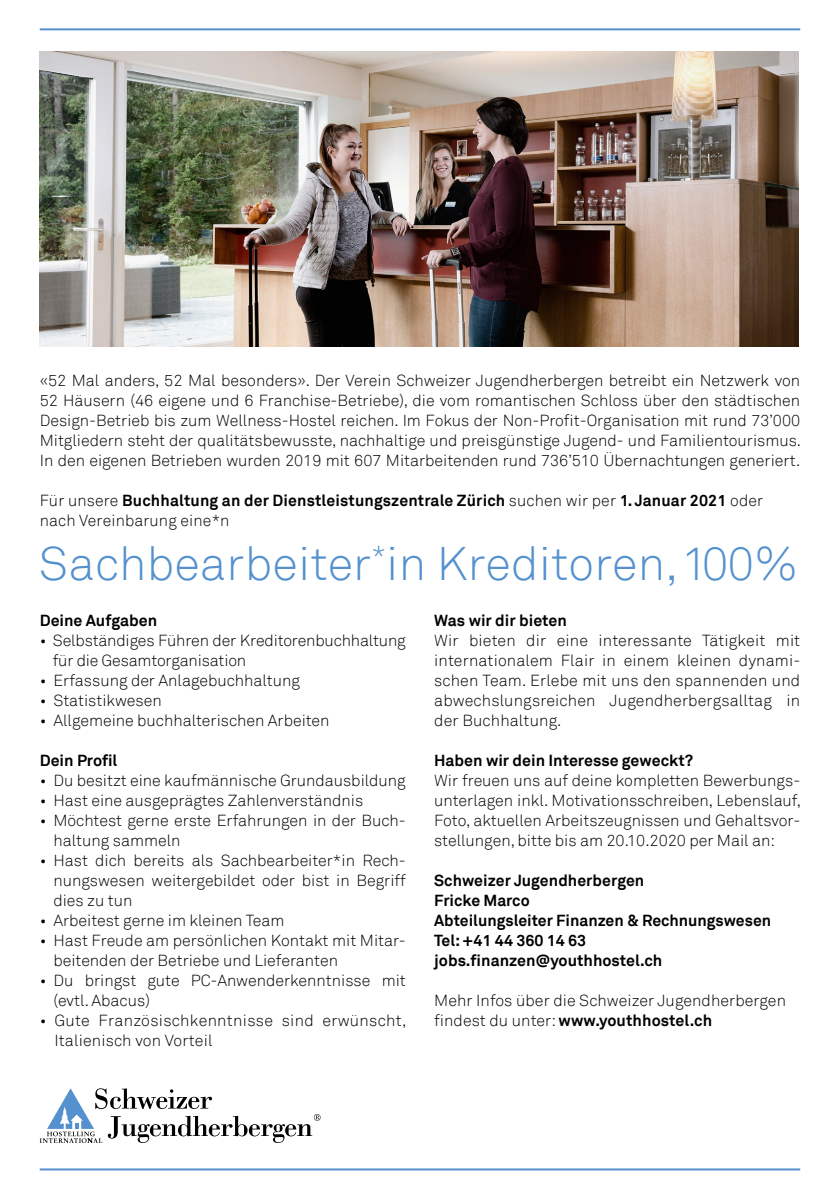
<style>
.page{position:relative;width:840px;height:1197px;background:#fff}
.page>*{position:absolute;margin:0;border:0;box-sizing:border-box;transform-origin:0 0}
.t1{font:300 47px "Akkurat";letter-spacing:.005em;color:#5491ce}
.t2{font:300 16px/20px "Akkurat";color:#000}
.t3{font:700 16px/20px "Akkurat";color:#000}
.s1{font-weight:300}
.s2{font-weight:700}
</style>
<div class="page">
<svg style="left:40px;top:1088px;width:280px;height:54px"></svg>
<hr style="left:40px;top:1168px;width:759px;height:2px;background:#5491ce">
<hr style="left:40px;top:28px;width:759px;height:2px;background:#5491ce">
<img style="left:40px;top:51px;width:757px;height:295px">
<p class="t2" style="left:40px;top:370px;width:762px;text-align:justify">«52 Mal anders, 52 Mal besonders». Der Verein Schweizer Jugendherbergen betreibt ein Netzwerk von 52 Häusern (46 eigene und 6 Franchise-Betriebe), die vom romantischen Schloss über den städtischen Design-Betrieb bis zum Wellness-Hostel reichen. Im Fokus der Non-Profit-Organisation mit rund 73’000<br>Mitgliedern steht der qualitätsbewusste, nachhaltige und preisgünstige Jugend- und Familientourismus.<br>In den eigenen Betrieben wurden 2019 mit 607 Mitarbeitenden rund 736’510 Übernachtungen generiert.</p>
<p class="t3" style="left:40px;top:490px;width:724px"><span class="s1">Für unsere</span> Buchhaltung an der Dienstleistungszentrale Zürich <span class="s1">suchen wir per</span> 1. Januar 2021 <span class="s1">oder nach Vereinbarung eine*n</span></p>
<p class="t1" style="left:39px;top:536px;width:760px">Sachbearbeiter<sup>*</sup>in Kreditoren, 100%</p>
<p class="t3" style="left:40px;top:610px;width:119px">Deine Aufgaben</p>
<p class="t2" style="left:53px;top:630px;width:354px;text-indent:-13px">• Selbständiges Führen der Kreditorenbuchhaltung für die Gesamtorganisation</p>
<p class="t2" style="left:40px;top:670px;width:262px">• Erfassung der Anlagebuchhaltung</p>
<p class="t2" style="left:40px;top:690px;width:123px">• Statistikwesen</p>
<p class="t2" style="left:40px;top:710px;width:291px">• Allgemeine buchhalterischen Arbeiten</p>
<p class="t3" style="left:40px;top:750px;width:79px">Dein Profil</p>
<p class="t2" style="left:40px;top:770px;width:367px">• Du besitzt eine kaufmännische Grundausbildung</p>
<p class="t2" style="left:40px;top:790px;width:325px">• Hast eine ausgeprägtes Zahlenverständnis</p>
<p class="t2" style="left:53px;top:810px;width:353px;text-indent:-14px">• Möchtest gerne erste Erfahrungen in der Buch&shy;haltung sammeln</p>
<p class="t2" style="left:53px;top:850px;width:353px;text-align:justify;text-indent:-14px">• Hast dich bereits als Sachbearbeiter*in Rech&shy;nungswesen weitergebildet oder bist in Begriff dies zu tun</p>
<p class="t2" style="left:40px;top:910px;width:246px">• Arbeitest gerne im kleinen Team</p>
<p class="t2" style="left:53px;top:930px;width:353px;text-indent:-14px">• Hast Freude am persönlichen Kontakt mit Mitar&shy;beitenden der Betriebe und Lieferanten</p>
<p class="t2" style="left:53px;top:970px;width:353px;text-indent:-14px">• Du bringst gute PC-Anwenderkenntnisse mit (evtl. Abacus)</p>
<p class="t2" style="left:54px;top:1010px;width:353px;text-indent:-15px">• Gute Französischkenntnisse sind erwünscht,<br>Italienisch von Vorteil</p>
<p class="t3" style="left:434px;top:610px;width:134px">Was wir dir bieten</p>
<p class="t2" style="left:434px;top:630px;width:367px;text-align:justify">Wir bieten dir eine interessante Tätigkeit mit internationalem Flair in einem kleinen dynami&shy;schen Team. Erlebe mit uns den spannenden und abwechslungsreichen Jugendherbergsalltag in der Buchhaltung.</p>
<p class="t3" style="left:434px;top:750px;width:260px">Haben wir dein Interesse geweckt?</p>
<p class="t2" style="left:434px;top:770px;width:368px;text-align:justify">Wir freuen uns auf deine kompletten Bewerbungs&shy;unterlagen inkl. Motivationsschreiben, Lebenslauf, Foto, aktuellen Arbeitszeugnissen und Gehaltsvor&shy;stellungen, bitte bis am 20.10.2020 per Mail an:</p>
<p class="t3" style="left:434px;top:870px;width:211px">Schweizer Jugendherbergen</p>
<p class="t3" style="left:434px;top:890px;width:97px">Fricke Marco</p>
<p class="t3" style="left:434px;top:910px;width:338px">Abteilungsleiter Finanzen &amp; Rechnungswesen</p>
<p class="t3" style="left:434px;top:930px;width:153px">Tel: +41 44 360 14 63</p>
<p class="t3" style="left:434px;top:950px;width:229px">jobs.finanzen@youthhostel.ch</p>
<p class="t2" style="left:434px;top:990px;width:353px">Mehr Infos über die Schweizer Jugendherbergen findest du unter: <span class="s2">www.youthhostel.ch</span></p>
</div>
